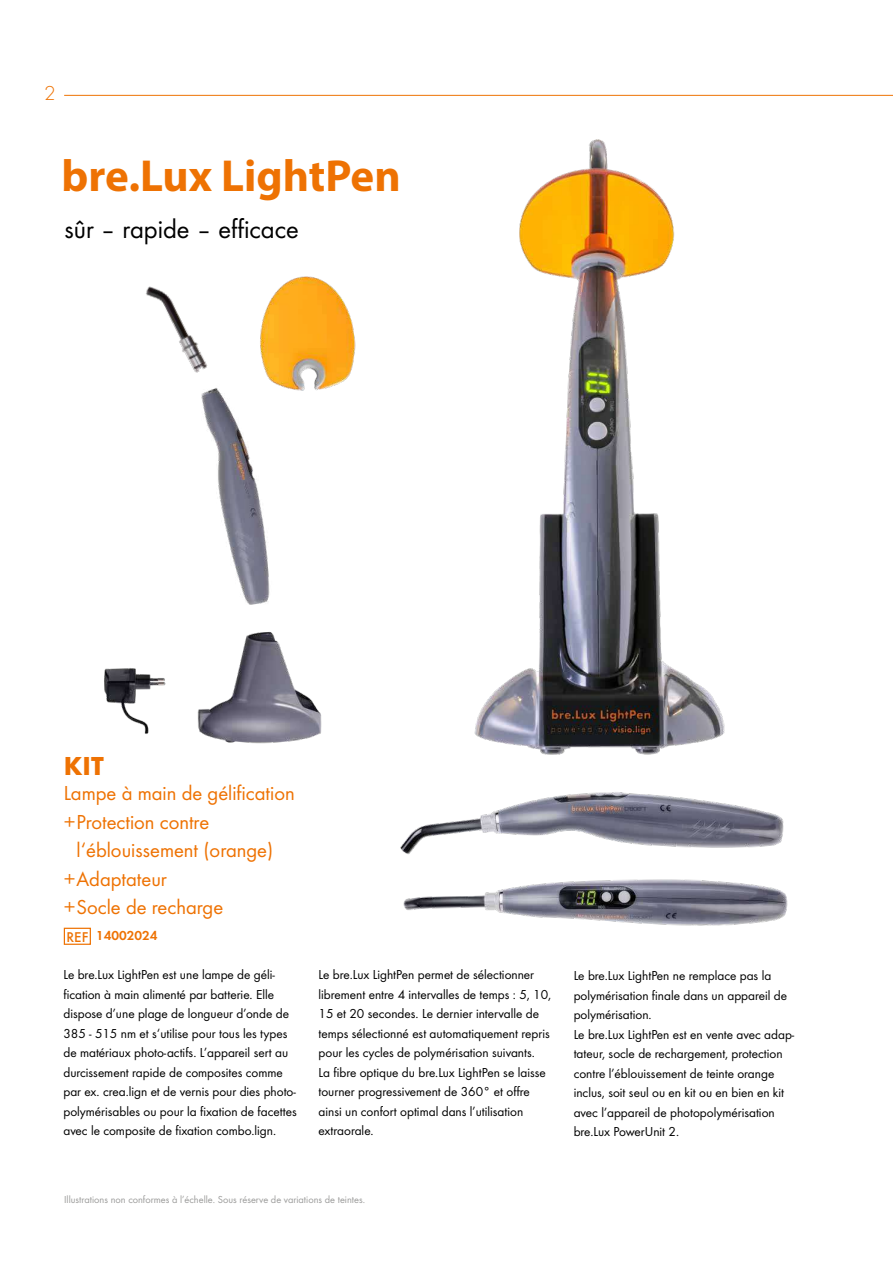
<style>
.page{position:relative;width:893px;height:1263px;background:#fff}
.page>*{position:absolute;margin:0;border:0;box-sizing:border-box;transform-origin:0 0}
.t1{font:700 45px "Myriad Pro";color:#ee7203}
.t2{font:27px "Futura Boo";color:#000}
.t3{font:700 27px "Futura";color:#ee7203}
.t4{font:21px/28.5px "Futura Boo";color:#ee7203}
.t5{font:300 21px "Futura";color:#ee7203}
.t6{font:13.5px/19.5px "Futura Boo";color:#000}
.t7{font:13.5px "Futura Dem";color:#ee7203}
.t8{font:10.5px "Futura Boo";color:#9d9d9c}
.s1{font-family:"Futura";font-weight:500;font-size:14.7px}
</style>
<div class="page">
<img style="left:474px;top:139px;width:251px;height:616px">
<img style="left:260px;top:276px;width:96px;height:115px">
<img style="left:146px;top:286px;width:62px;height:87px">
<img style="left:104px;top:668px;width:62px;height:66px">
<img style="left:201px;top:376px;width:80px;height:229px">
<img style="left:197px;top:632px;width:125px;height:112px">
<img style="left:403px;top:879px;width:385px;height:47px">
<img style="left:400px;top:792px;width:384px;height:63px">
<div style="left:64px;top:928px;width:27px;height:17px;border:1px solid #ee7203"></div>
<hr style="left:64px;top:95px;width:829px;height:1px;background:#ee7203">
<h3 class="t5" style="left:44px;top:81px;width:13px">2</h3>
<h1 class="t1" style="left:62px;top:159px;width:341px">bre.Lux LightPen</h1>
<h2 class="t2" style="left:64px;top:218px;width:236px">sûr – rapide – efficace</h2>
<h2 class="t3" style="left:64px;top:755px;width:42px">KIT</h2>
<h3 class="t4" style="left:64px;top:780px;width:232px">Lampe à main de gélification + Protection contre</h3>
<h3 class="t4" style="left:64px;top:837px;width:211px;text-indent:13px">l‘éblouissement (orange) + Adaptateur<br>+ Socle de recharge</h3>
<p class="t7" style="left:66px;top:928px;width:93px"><span class="s1">REF</span> 14002024</p>
<p class="t6" style="left:63px;top:966px;width:235px">Le bre.Lux LightPen est une lampe de géli&shy;fication à main alimenté par batterie. Elle dispose d’une plage de longueur d’onde de 385 - 515 nm et s‘utilise pour tous les types de matériaux photo-actifs. L’appareil sert au durcissement rapide de composites comme par ex. crea.lign et de vernis pour dies photo&shy;polymérisables ou pour la fixation de facettes avec le composite de fixation combo.lign.</p>
<p class="t6" style="left:319px;top:966px;width:234px">Le bre.Lux LightPen permet de sélectionner librement entre 4 intervalles de temps : 5, 10, 15 et 20 secondes. Le dernier intervalle de temps sélectionné est automatiquement repris pour les cycles de polymérisation suivants.<br>La fibre optique du bre.Lux LightPen se laisse tourner progressivement de 360° et offre ainsi un confort optimal dans l’utilisation extraorale.</p>
<p class="t8" style="left:64px;top:1195px;width:303px">Illustrations non conformes à l’échelle. Sous réserve de variations de teintes.</p>
<p class="t6" style="left:574px;top:967px;width:222px">Le bre.Lux LightPen ne remplace pas la polymérisation finale dans un appareil de polymérisation.<br>Le bre.Lux LightPen est en vente avec adap&shy;tateur, socle de rechargement, protection contre l’éblouissement de teinte orange inclus, soit seul ou en kit ou en bien en kit avec l’appareil de photopolymérisation bre.Lux PowerUnit 2.</p>
</div>
